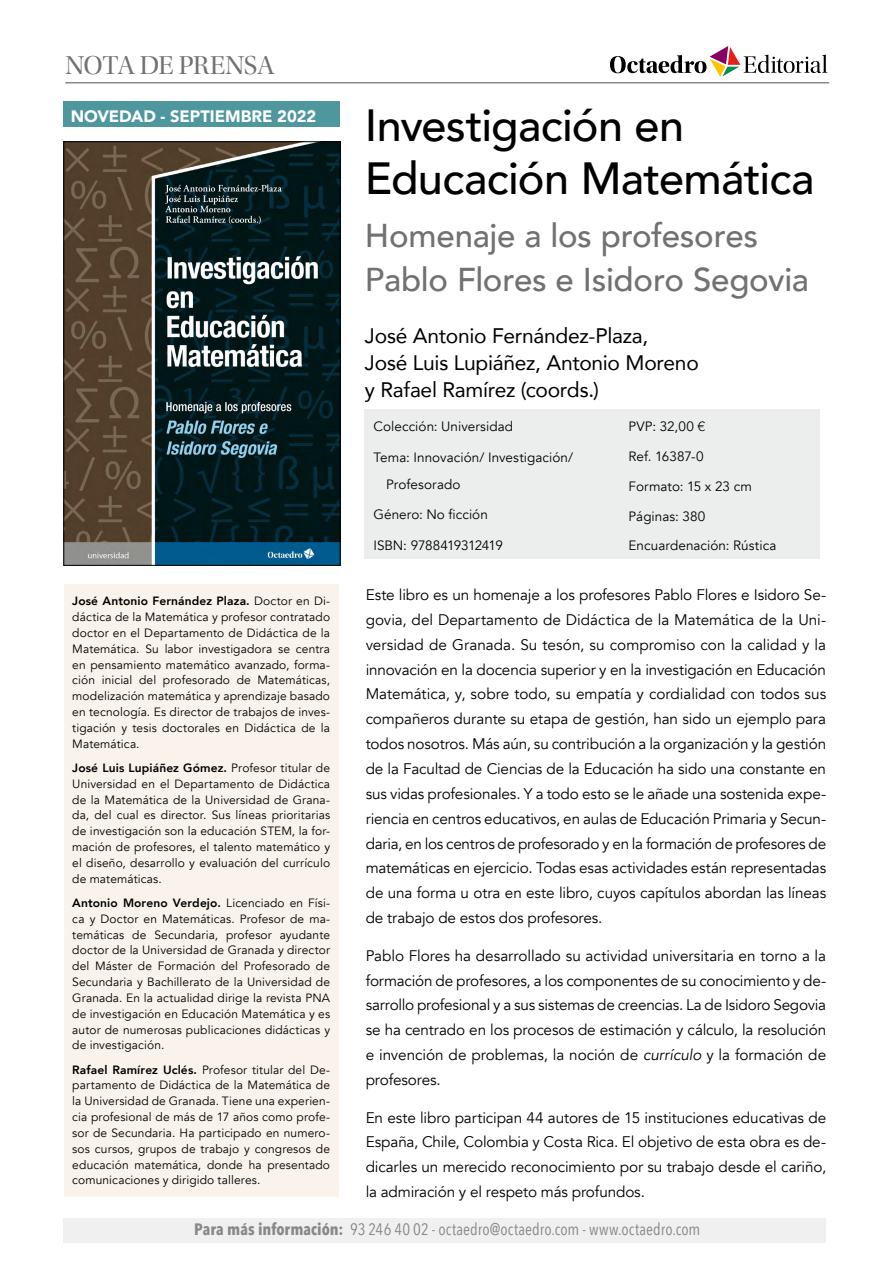
<style>
.page{position:relative;width:893px;height:1263px;background:#fff}
.page>*{position:absolute;margin:0;border:0;box-sizing:border-box;transform-origin:0 0}
.t1{font:500 45px/53.4px "Avenir";letter-spacing:-.015em;color:#000}
.t2{font:500 33px/44.4px "Avenir";letter-spacing:-.01em;color:#707172}
.t3{font:27px "Utopia Std Disp";letter-spacing:-.02em;color:#707172}
.t4{font:21px/27px "Avenir";letter-spacing:-.01em;color:#000}
.t5{font:16.5px "Avenir Next Condensed";letter-spacing:.005em;color:#87888a}
.t6{font:900 16.5px "Avenir";color:#fff}
.t7{font:15.3px/24.9px "Avenir";letter-spacing:-.005em;color:#000;text-align:justify}
.t8{font:13.5px/26.5px "Avenir";letter-spacing:.005em;color:#000}
.t9{font:13.5px "Avenir";letter-spacing:-.03em;color:#000}
.t10{font:12px/15.8px "Avenir";letter-spacing:.01em;color:#000;text-align:justify}
.s1{font-weight:800}
.s2{font-family:"Helvetica Neue LT Std";font-weight:300}
.s3{font-style:italic}
.s4{font-weight:700}
</style>
<div class="page">
<div style="left:64px;top:1218px;width:762px;height:25px;background:#f0f0f1"></div>
<div style="left:365px;top:409px;width:455px;height:150px;background:#eceded"></div>
<img style="left:66px;top:143px;width:272px;height:420px">
<div style="left:64px;top:141px;width:276px;height:424px;border:1px solid #000"></div>
<div style="left:64px;top:585px;width:275px;height:612px;background:#f9f3eb"></div>
<svg style="left:610px;top:46px;width:217px;height:31px"></svg>
<hr style="left:65px;top:82px;width:764px;height:1px;background:#87888a">
<div style="left:64px;top:102px;width:276px;height:25px;background:#4e979f"></div>
<h3 class="t3" style="left:65px;top:51px;width:211px">NOTA DE PRENSA</h3>
<h3 class="t6" style="left:71px;top:102px;width:247px">NOVEDAD - SEPTIEMBRE 2022</h3>
<p class="t10" style="left:72px;top:593px;width:259px"><span class="s1">José Antonio Fernández Plaza.</span> Doctor en Di&shy;dáctica de la Matemática y profesor contratado doctor en el Departamento de Didáctica de la Matemática. Su labor investigadora se centra en pensamiento matemático avanzado, forma&shy;ción inicial del profesorado de Matemáticas, modelización matemática y aprendizaje basado en tecnología. Es director de trabajos de inves&shy;tigación y tesis doctorales en Didáctica de la Matemática.</p>
<p class="t10" style="left:72px;top:760px;width:259px"><span class="s1">José Luis Lupiáñez Gómez.</span> Profesor titular de Universidad en el Departamento de Didáctica de la Matemática de la Universidad de Grana&shy;da, del cual es director. Sus líneas prioritarias de investigación son la educación STEM, la for&shy;mación de profesores, el talento matemático y el diseño, desarrollo y evaluación del currículo de matemáticas.</p>
<p class="t10" style="left:72px;top:895px;width:259px"><span class="s1">Antonio Moreno Verdejo.</span> Licenciado en Físi&shy;ca y Doctor en Matemáticas. Profesor de ma&shy;temáticas de Secundaria, profesor ayudante doctor de la Universidad de Granada y director del Máster de Formación del Profesorado de Secundaria y Bachillerato de la Universidad de Granada. En la actualidad dirige la revista PNA de investigación en Educación Matemática y es autor de numerosas publicaciones didácticas y de investigación.</p>
<p class="t10" style="left:72px;top:1062px;width:259px"><span class="s1">Rafael Ramírez Uclés.</span> Profesor titular del De&shy;partamento de Didáctica de la Matemática de la Universidad de Granada. Tiene una experien&shy;cia profesional de más de 17 años como profe&shy;sor de Secundaria. Ha participado en numero&shy;sos cursos, grupos de trabajo y congresos de educación matemática, donde ha presentado comunicaciones y dirigido talleres.</p>
<h1 class="t1" style="left:365px;top:96px;width:451px">Investigación en<br>Educación Matemática</h1>
<h2 class="t2" style="left:365px;top:211px;width:445px">Homenaje a los profesores<br>Pablo Flores e Isidoro Segovia</h2>
<h3 class="t4" style="left:365px;top:322px;width:335px">José Antonio Fernández-Plaza,<br>José Luis Lupiáñez, Antonio Moreno y Rafael Ramírez (coords.)</h3>
<p class="t8" style="left:373px;top:414px;width:141px">Colección: Universidad</p>
<p class="t8" style="left:386px;top:444px;width:188px;text-indent:-13px">Tema: Innovación/ Investigación/<br>Profesorado</p>
<p class="t8" style="left:373px;top:502px;width:116px">Género: No ficción</p>
<p class="t9" style="left:373px;top:538px;width:131px">ISBN: 9788419312419</p>
<p class="t8" style="left:629px;top:414px;width:78px">PVP: 32,00 <span class="s2">€</span></p>
<p class="t8" style="left:629px;top:443px;width:77px">Ref. 16387-0</p>
<p class="t8" style="left:629px;top:473px;width:125px">Formato: 15 x 23 cm</p>
<p class="t8" style="left:629px;top:503px;width:78px">Páginas: 380</p>
<p class="t8" style="left:629px;top:533px;width:149px">Encuardenación: Rústica</p>
<p class="t7" style="left:366px;top:583px;width:462px">Este libro es un homenaje a los profesores Pablo Flores e Isidoro Se&shy;govia, del Departamento de Didáctica de la Matemática de la Uni&shy;versidad de Granada. Su tesón, su compromiso con la calidad y la innovación en la docencia superior y en la investigación en Educación Matemática, y, sobre todo, su empatía y cordialidad con todos sus compañeros durante su etapa de gestión, han sido un ejemplo para todos nosotros. Más aún, su contribución a la organización y la gestión de la Facultad de Ciencias de la Educación ha sido una constante en sus vidas profesionales. Y a todo esto se le añade una sostenida expe&shy;riencia en centros educativos, en aulas de Educación Primaria y Secun&shy;daria, en los centros de profesorado y en la formación de profesores de matemáticas en ejercicio. Todas esas actividades están representadas de una forma u otra en este libro, cuyos capítulos abordan las líneas de trabajo de estos dos profesores.</p>
<p class="t7" style="left:366px;top:943px;width:462px">Pablo Flores ha desarrollado su actividad universitaria en torno a la formación de profesores, a los componentes de su conocimiento y de&shy;sarrollo profesional y a sus sistemas de creencias. La de Isidoro Segovia se ha centrado en los procesos de estimación y cálculo, la resolución e invención de problemas, la noción de <span class="s3">currículo</span> y la formación de profesores.</p>
<p class="t7" style="left:366px;top:1105px;width:462px">En este libro participan 44 autores de 15 instituciones educativas de España, Chile, Colombia y Costa Rica. El objetivo de esta obra es de&shy;dicarles un merecido reconocimiento por su trabajo desde el cariño, la admiración y el respeto más profundos.</p>
<h3 class="t5" style="left:194px;top:1214px;width:508px"><span class="s4">Para más información:</span> 93 246 40 02 - octaedro@octaedro.com - www.octaedro.com</h3>
</div>
